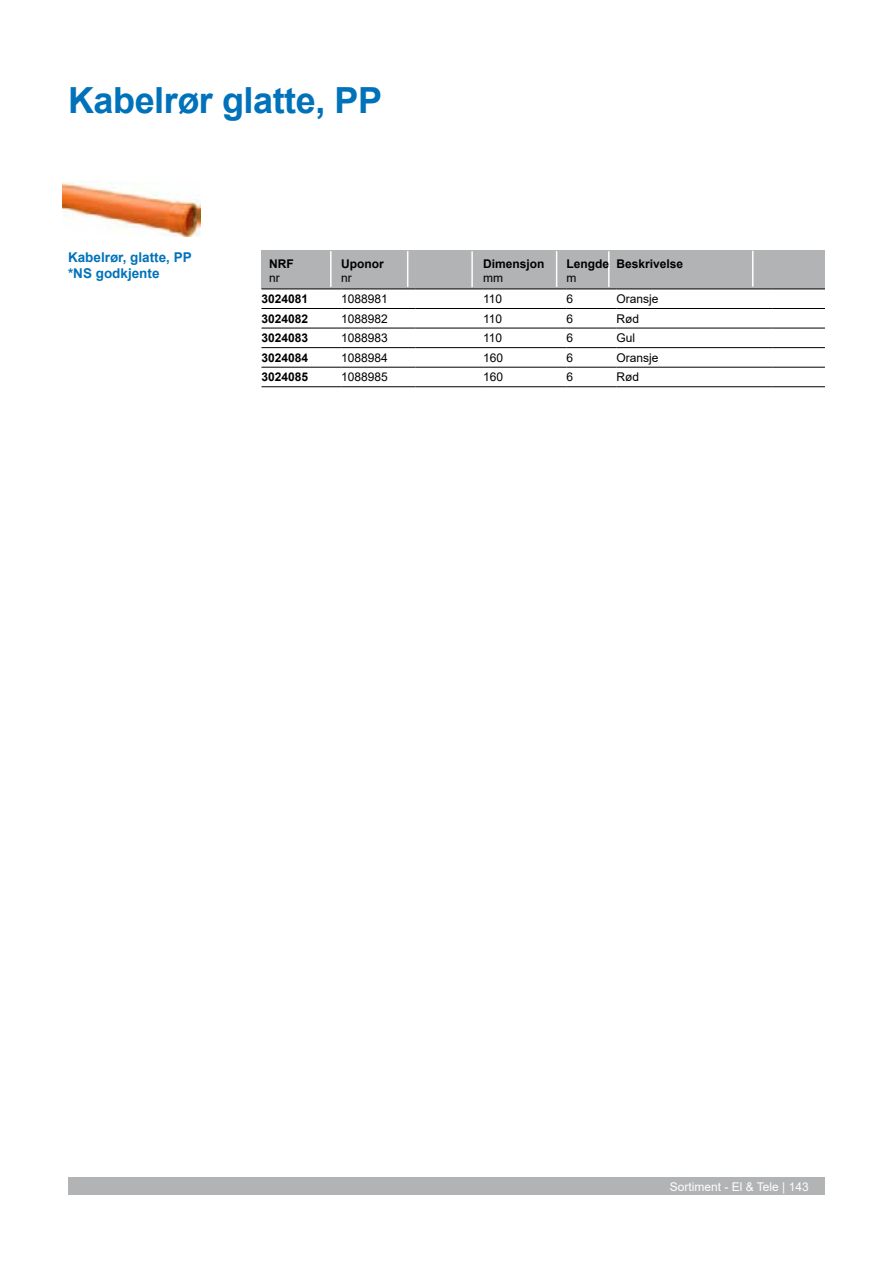
<style>
.page{position:relative;width:893px;height:1263px;background:#fff}
.page>*{position:absolute;margin:0;border:0;box-sizing:border-box;transform-origin:0 0}
.t1{font:700 36px "Arial";letter-spacing:-.015em;color:#0072ba}
.t2{font:700 13.5px/16.2px "Arial";color:#0072ba}
.t3{font:12px "Arial";color:#000}
.t4{font:700 12px "Arial";color:#000}
.t5{font:12px "Arial";color:#fff}
</style>
<div class="page">
<div style="left:68px;top:1178px;width:757px;height:17px;background:#b1b3b4"></div>
<div style="left:261px;top:250px;width:564px;height:38px;background:#b1b3b4"></div>
<hr style="left:330px;top:251px;width:2px;height:36px;background:#fff">
<hr style="left:407px;top:251px;width:1px;height:36px;background:#fff">
<hr style="left:556px;top:251px;width:1px;height:36px;background:#fff">
<hr style="left:471px;top:251px;width:2px;height:36px;background:#fff">
<hr style="left:608px;top:251px;width:2px;height:36px;background:#fff">
<hr style="left:752px;top:251px;width:1px;height:36px;background:#fff">
<hr style="left:261px;top:289px;width:80px;height:1px;background:#000">
<hr style="left:341px;top:289px;width:74px;height:1px;background:#000">
<hr style="left:261px;top:308px;width:80px;height:1px;background:#000">
<hr style="left:415px;top:289px;width:68px;height:1px;background:#000">
<hr style="left:341px;top:308px;width:74px;height:1px;background:#000">
<hr style="left:483px;top:289px;width:83px;height:1px;background:#000">
<hr style="left:261px;top:328px;width:80px;height:1px;background:#000">
<hr style="left:566px;top:289px;width:51px;height:1px;background:#000">
<hr style="left:341px;top:328px;width:74px;height:1px;background:#000">
<hr style="left:617px;top:289px;width:155px;height:1px;background:#000">
<hr style="left:261px;top:347px;width:80px;height:1px;background:#000">
<hr style="left:772px;top:289px;width:53px;height:1px;background:#000">
<hr style="left:341px;top:347px;width:74px;height:1px;background:#000">
<hr style="left:261px;top:367px;width:80px;height:1px;background:#000">
<hr style="left:415px;top:308px;width:68px;height:1px;background:#000">
<hr style="left:341px;top:367px;width:74px;height:1px;background:#000">
<hr style="left:483px;top:308px;width:83px;height:1px;background:#000">
<hr style="left:261px;top:386px;width:80px;height:1px;background:#000">
<hr style="left:566px;top:308px;width:51px;height:1px;background:#000">
<hr style="left:341px;top:386px;width:74px;height:1px;background:#000">
<hr style="left:617px;top:308px;width:155px;height:1px;background:#000">
<hr style="left:772px;top:308px;width:53px;height:1px;background:#000">
<hr style="left:415px;top:328px;width:68px;height:1px;background:#000">
<hr style="left:483px;top:328px;width:83px;height:1px;background:#000">
<hr style="left:566px;top:328px;width:51px;height:1px;background:#000">
<hr style="left:617px;top:328px;width:155px;height:1px;background:#000">
<hr style="left:772px;top:328px;width:53px;height:1px;background:#000">
<hr style="left:415px;top:347px;width:68px;height:1px;background:#000">
<hr style="left:483px;top:347px;width:83px;height:1px;background:#000">
<hr style="left:566px;top:347px;width:51px;height:1px;background:#000">
<hr style="left:617px;top:347px;width:155px;height:1px;background:#000">
<hr style="left:772px;top:347px;width:53px;height:1px;background:#000">
<hr style="left:415px;top:367px;width:68px;height:1px;background:#000">
<hr style="left:483px;top:367px;width:83px;height:1px;background:#000">
<hr style="left:566px;top:367px;width:51px;height:1px;background:#000">
<hr style="left:617px;top:367px;width:155px;height:1px;background:#000">
<hr style="left:772px;top:367px;width:53px;height:1px;background:#000">
<hr style="left:415px;top:386px;width:68px;height:1px;background:#000">
<hr style="left:483px;top:386px;width:83px;height:1px;background:#000">
<hr style="left:566px;top:386px;width:51px;height:1px;background:#000">
<hr style="left:617px;top:386px;width:155px;height:1px;background:#000">
<hr style="left:772px;top:386px;width:53px;height:1px;background:#000">
<img style="left:62px;top:181px;width:139px;height:56px">
<h1 class="t1" style="left:68px;top:75px;width:316px">Kabelrør glatte, PP</h1>
<p class="t2" style="left:68px;top:249px;width:125px">Kabelrør, glatte, PP *NS godkjente</p>
<p class="t4" style="left:269px;top:255px;width:26px">NRF</p>
<p class="t3" style="left:269px;top:270px;width:12px">nr</p>
<p class="t4" style="left:341px;top:255px;width:44px">Uponor</p>
<p class="t3" style="left:341px;top:270px;width:12px">nr</p>
<p class="t4" style="left:483px;top:255px;width:63px">Dimensjon</p>
<p class="t3" style="left:483px;top:270px;width:21px">mm</p>
<p class="t4" style="left:566px;top:255px;width:44px">Lengde</p>
<p class="t3" style="left:566px;top:270px;width:11px">m</p>
<p class="t4" style="left:617px;top:255px;width:68px">Beskrivelse</p>
<p class="t4" style="left:261px;top:290px;width:48px">3024081</p>
<p class="t3" style="left:341px;top:291px;width:48px">1088981</p>
<p class="t3" style="left:483px;top:291px;width:21px">110</p>
<p class="t3" style="left:566px;top:291px;width:8px">6</p>
<p class="t3" style="left:617px;top:291px;width:44px">Oransje</p>
<p class="t4" style="left:261px;top:310px;width:48px">3024082</p>
<p class="t3" style="left:341px;top:310px;width:48px">1088982</p>
<p class="t3" style="left:483px;top:310px;width:21px">110</p>
<p class="t3" style="left:566px;top:310px;width:8px">6</p>
<p class="t3" style="left:617px;top:310px;width:24px">Rød</p>
<p class="t4" style="left:261px;top:329px;width:48px">3024083</p>
<p class="t3" style="left:341px;top:330px;width:48px">1088983</p>
<p class="t3" style="left:483px;top:330px;width:21px">110</p>
<p class="t3" style="left:566px;top:330px;width:8px">6</p>
<p class="t3" style="left:617px;top:330px;width:20px">Gul</p>
<p class="t4" style="left:261px;top:349px;width:48px">3024084</p>
<p class="t3" style="left:341px;top:349px;width:48px">1088984</p>
<p class="t3" style="left:483px;top:349px;width:22px">160</p>
<p class="t3" style="left:566px;top:349px;width:8px">6</p>
<p class="t3" style="left:617px;top:349px;width:44px">Oransje</p>
<p class="t4" style="left:261px;top:369px;width:48px">3024085</p>
<p class="t3" style="left:341px;top:369px;width:48px">1088985</p>
<p class="t3" style="left:483px;top:369px;width:22px">160</p>
<p class="t3" style="left:566px;top:369px;width:8px">6</p>
<p class="t3" style="left:617px;top:369px;width:24px">Rød</p>
<p class="t5" style="left:670px;top:1178px;width:140px">Sortiment - El &amp; Tele | 143</p>
</div>
